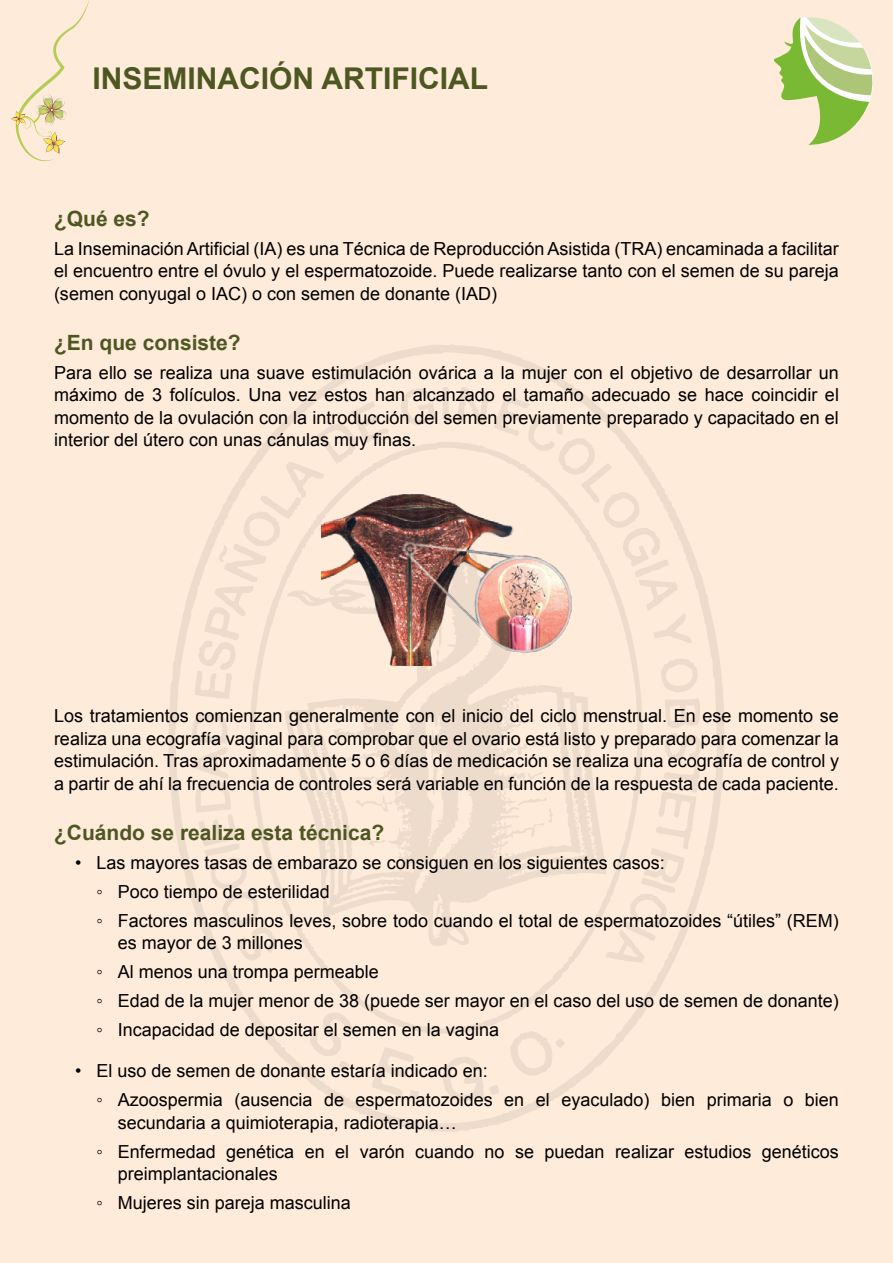
<style>
.page{position:relative;width:893px;height:1263px;background:#feebda}
.page>*{position:absolute;margin:0;border:0;box-sizing:border-box;transform-origin:0 0}
.t1{font:700 30px "Arial";color:#4d5721}
.t2{font:700 21px "Arial";color:#4d5721}
.t3{font:18px/22.5px "Arial";color:#000}
</style>
<div class="page">
<svg style="left:774px;top:17px;width:99px;height:128px"></svg>
<svg style="left:169px;top:344px;width:555px;height:788px"></svg>
<svg style="left:249px;top:441px;width:394px;height:593px"></svg>
<svg style="left:401px;top:386px;width:291px;height:262px"></svg>
<svg style="left:660px;top:658px;width:39px;height:34px"></svg>
<svg style="left:191px;top:712px;width:85px;height:250px"></svg>
<svg style="left:605px;top:698px;width:100px;height:265px"></svg>
<svg style="left:508px;top:1031px;width:57px;height:45px"></svg>
<svg style="left:309px;top:1010px;width:44px;height:61px"></svg>
<svg style="left:443px;top:1053px;width:57px;height:49px"></svg>
<svg style="left:372px;top:1046px;width:48px;height:54px"></svg>
<svg style="left:195px;top:401px;width:198px;height:298px"></svg>
<svg style="left:285px;top:545px;width:322px;height:402px"></svg>
<svg style="left:501px;top:701px;width:20px;height:20px"></svg>
<svg style="left:371px;top:740px;width:12px;height:11px"></svg>
<svg style="left:498px;top:733px;width:46px;height:22px"></svg>
<svg style="left:355px;top:795px;width:37px;height:19px"></svg>
<svg style="left:575px;top:807px;width:3px;height:15px"></svg>
<svg style="left:11px;top:0;width:79px;height:161px"></svg>
<img style="left:322px;top:494px;width:249px;height:171px">
<h1 class="t1" style="left:92px;top:58px;width:397px">INSEMINACIÓN ARTIFICIAL</h1>
<p class="t2" style="left:54px;top:204px;width:97px">¿Qué es?</p>
<p class="t3" style="left:54px;top:237px;width:786px;text-align:justify">La Inseminación Artificial (IA) es una Técnica de Reproducción Asistida (TRA) encaminada a facilitar el encuentro entre el óvulo y el espermatozoide. Puede realizarse tanto con el semen de su pareja (semen conyugal o IAC) o con semen de donante (IAD)</p>
<p class="t2" style="left:54px;top:328px;width:188px">¿En que consiste?</p>
<p class="t3" style="left:54px;top:361px;width:786px;text-align:justify">Para ello se realiza una suave estimulación ovárica a la mujer con el objetivo de desarrollar un máximo de 3 folículos. Una vez estos han alcanzado el tamaño adecuado se hace coincidir el momento de la ovulación con la introducción del semen previamente preparado y capacitado en el interior del útero con unas cánulas muy finas.</p>
<p class="t3" style="left:54px;top:704px;width:786px;text-align:justify">Los tratamientos comienzan generalmente con el inicio del ciclo menstrual. En ese momento se realiza una ecografía vaginal para comprobar que el ovario está listo y preparado para comenzar la estimulación. Tras aproximadamente 5 o 6 días de medicación se realiza una ecografía de control y a partir de ahí la frecuencia de controles será variable en función de la respuesta de cada paciente.</p>
<p class="t2" style="left:54px;top:818px;width:332px">¿Cuándo se realiza esta técnica?</p>
<p class="t3" style="left:97px;top:848px;width:744px;line-height:28.8px;text-indent:-21px">• Las mayores tasas de embarazo se consiguen en los siguientes casos:<br>◦ Poco tiempo de esterilidad<br>◦ Factores masculinos leves, sobre todo cuando el total de espermatozoides “útiles” (REM)</p>
<p class="t3" style="left:97px;top:928px;width:744px;line-height:28.8px;text-indent:21px">es mayor de 3 millones<br>◦ Al menos una trompa permeable<br>◦ Edad de la mujer menor de 38 (puede ser mayor en el caso del uso de semen de donante) ◦ Incapacidad de depositar el semen en la vagina</p>
<p class="t3" style="left:97px;top:1056px;width:744px;line-height:28.8px;text-indent:-21px">• El uso de semen de donante estaría indicado en:<br>◦ Azoospermia (ausencia de espermatozoides en el eyaculado) bien primaria o bien</p>
<p class="t3" style="left:97px;top:1108px;width:744px;line-height:28.8px;text-indent:21px">secundaria a quimioterapia, radioterapia…<br>◦ Enfermedad genética en el varón cuando no se puedan realizar estudios genéticos</p>
<p class="t3" style="left:97px;top:1159px;width:256px;line-height:28.8px;text-indent:21px">preimplantacionales<br>◦ Mujeres sin pareja masculina</p>
</div>
